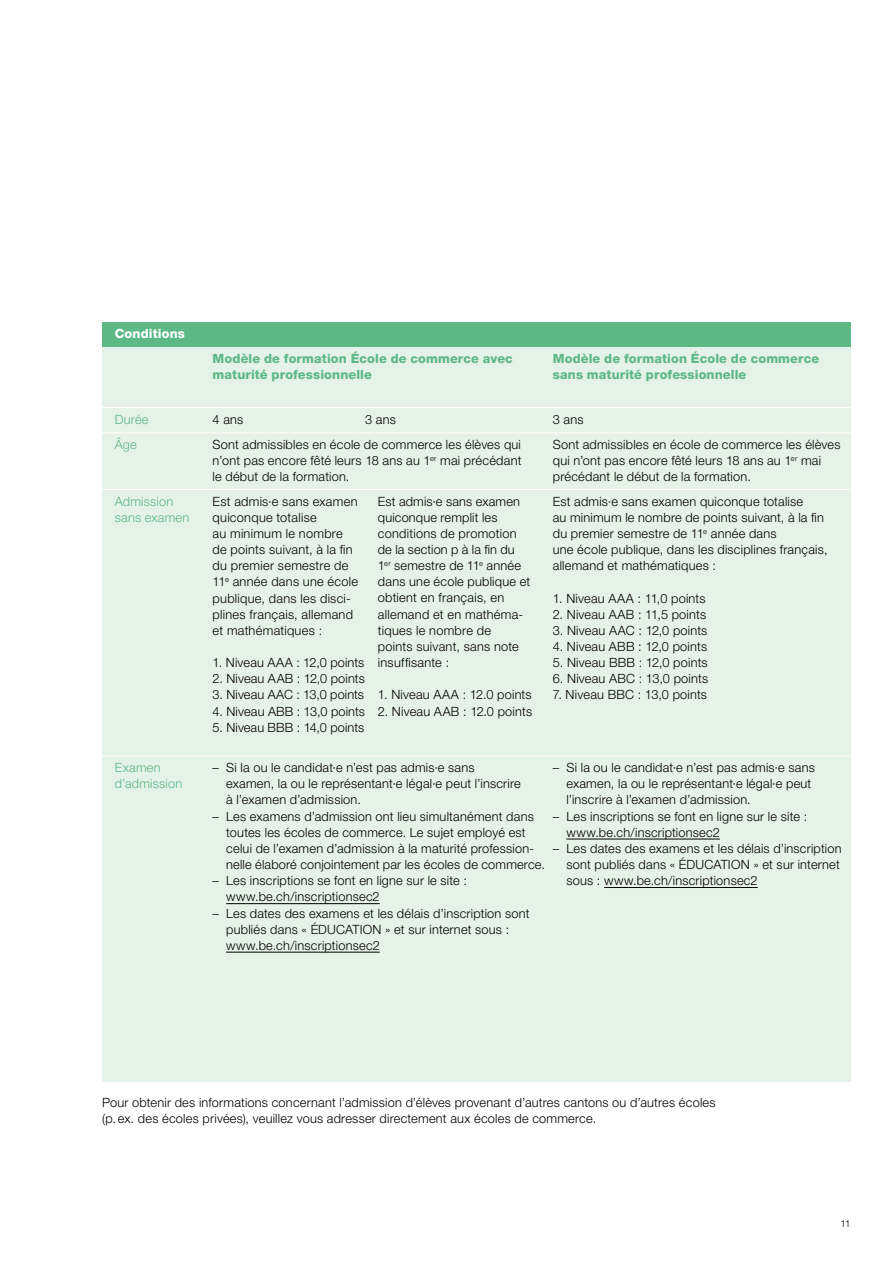
<style>
.page{position:relative;width:893px;height:1263px;background:#fff}
.page>*{position:absolute;margin:0;border:0;box-sizing:border-box;transform-origin:0 0}
.t1{font:300 12.75px/16.2px "Helvetica Neue LT Std";letter-spacing:.02em;color:#000}
.t2{font:800 12.75px/16.2px "Helvetica Neue LT Std";letter-spacing:.01em;color:#5cb885}
.t3{font:300 12.75px/16.2px "Helvetica Neue LT Std";letter-spacing:.02em;color:#5cb885}
.t4{font:800 12.75px "Helvetica Neue LT Std";letter-spacing:.01em;color:#fff}
.t5{font:300 9.75px "Helvetica Neue LT Std";color:#000}
</style>
<div class="page">
<div style="left:102px;top:348px;width:748px;height:734px;background:#e5f2e8"></div>
<div style="left:102px;top:322px;width:749px;height:25px;background:#5cb885"></div>
<hr style="left:102px;top:432px;width:111px;height:1px;background:#fff">
<hr style="left:102px;top:755px;width:111px;height:1px;background:#fff">
<hr style="left:102px;top:489px;width:111px;height:1px;background:#fff">
<hr style="left:102px;top:407px;width:111px;height:1px;background:#fff">
<hr style="left:213px;top:407px;width:152px;height:1px;background:#fff">
<hr style="left:365px;top:407px;width:188px;height:1px;background:#fff">
<hr style="left:553px;top:407px;width:298px;height:1px;background:#fff">
<hr style="left:213px;top:755px;width:152px;height:1px;background:#fff">
<hr style="left:365px;top:755px;width:188px;height:1px;background:#fff">
<hr style="left:553px;top:755px;width:298px;height:1px;background:#fff">
<hr style="left:213px;top:432px;width:152px;height:1px;background:#fff">
<hr style="left:365px;top:432px;width:188px;height:1px;background:#fff">
<hr style="left:553px;top:432px;width:298px;height:1px;background:#fff">
<hr style="left:213px;top:489px;width:152px;height:1px;background:#fff">
<hr style="left:365px;top:489px;width:188px;height:1px;background:#fff">
<hr style="left:553px;top:489px;width:298px;height:1px;background:#fff">
<hr style="left:226px;top:903px;width:154px;height:1px;background:#000">
<hr style="left:226px;top:952px;width:154px;height:1px;background:#000">
<hr style="left:566px;top:839px;width:154px;height:1px;background:#000">
<hr style="left:604px;top:887px;width:154px;height:1px;background:#000">
<p class="t4" style="left:115px;top:326px;width:72px">Conditions</p>
<p class="t2" style="left:213px;top:350px;width:302px">Modèle de formation École de commerce avec maturité professionnelle</p>
<p class="t2" style="left:553px;top:350px;width:268px">Modèle de formation École de commerce sans maturité professionnelle</p>
<p class="t3" style="left:115px;top:411px;width:35px">Durée</p>
<p class="t1" style="left:213px;top:411px;width:32px">4 ans</p>
<p class="t1" style="left:365px;top:411px;width:32px">3 ans</p>
<p class="t1" style="left:553px;top:411px;width:32px">3 ans</p>
<p class="t3" style="left:115px;top:436px;width:24px">Âge</p>
<p class="t1" style="left:213px;top:436px;width:310px;text-align:justify">Sont admissibles en école de commerce les élèves qui n’ont pas encore fêté leurs 18 ans au 1<sup>er</sup> mai précédant le début de la formation.</p>
<p class="t1" style="left:553px;top:436px;width:289px">Sont admissibles en école de commerce les élèves qui n’ont pas encore fêté leurs 18 ans au 1<sup>er</sup> mai précédant le début de la formation.</p>
<p class="t3" style="left:115px;top:493px;width:76px">Admission sans examen</p>
<p class="t1" style="left:213px;top:493px;width:147px">Est admis·e sans examen quiconque totalise<br>au minimum le nombre de points suivant, à la fin du premier semestre de<br>11<sup>e</sup> année dans une école publique, dans les disci&shy;plines français, allemand et mathématiques :</p>
<p class="t1" style="left:213px;top:654px;width:153px">1. Niveau AAA : 12,0 points</p>
<p class="t1" style="left:213px;top:670px;width:154px">2. Niveau AAB : 12,0 points</p>
<p class="t1" style="left:213px;top:686px;width:153px">3. Niveau AAC : 13,0 points</p>
<p class="t1" style="left:213px;top:703px;width:154px">4. Niveau ABB : 13,0 points</p>
<p class="t1" style="left:213px;top:719px;width:153px">5. Niveau BBB : 14,0 points</p>
<p class="t1" style="left:378px;top:493px;width:154px">Est admis·e sans examen quiconque remplit les conditions de promotion de la section p à la fin du<br>1<sup>er</sup> semestre de 11<sup>e</sup> année dans une école publique et obtient en français, en allemand et en mathéma&shy;tiques le nombre de<br>points suivant, sans note insuffisante :</p>
<p class="t1" style="left:378px;top:686px;width:155px">1. Niveau AAA : 12.0 points</p>
<p class="t1" style="left:378px;top:703px;width:156px">2. Niveau AAB : 12.0 points</p>
<p class="t1" style="left:553px;top:493px;width:276px">Est admis·e sans examen quiconque totalise<br>au minimum le nombre de points suivant, à la fin du premier semestre de 11<sup>e</sup> année dans<br>une école publique, dans les disciplines français, allemand et mathématiques :</p>
<p class="t1" style="left:553px;top:590px;width:154px">1. Niveau AAA : 11,0 points</p>
<p class="t1" style="left:553px;top:606px;width:155px">2. Niveau AAB : 11,5 points</p>
<p class="t1" style="left:553px;top:622px;width:156px">3. Niveau AAC : 12,0 points</p>
<p class="t1" style="left:553px;top:638px;width:156px">4. Niveau ABB : 12,0 points</p>
<p class="t1" style="left:553px;top:654px;width:156px">5. Niveau BBB : 12,0 points</p>
<p class="t1" style="left:553px;top:670px;width:157px">6. Niveau ABC : 13,0 points</p>
<p class="t1" style="left:553px;top:686px;width:156px">7. Niveau BBC : 13,0 points</p>
<p class="t3" style="left:115px;top:759px;width:69px">Examen d’admission</p>
<p class="t1" style="left:226px;top:759px;width:296px;text-indent:-14px">– Si la ou le candidat·e n’est pas admis·e sans examen, la ou le représentant·e légal·e peut l’inscrire à l’examen d’admission.</p>
<p class="t1" style="left:226px;top:808px;width:320px;text-indent:-14px">– Les examens d’admission ont lieu simultanément dans toutes les écoles de commerce. Le sujet employé est celui de l’examen d’admission à la maturité profession&shy;nelle élaboré conjointement par les écoles de commerce.</p>
<p class="t1" style="left:226px;top:872px;width:242px;text-indent:-14px">– Les inscriptions se font en ligne sur le site : www.be.ch/inscriptionsec2</p>
<p class="t1" style="left:226px;top:905px;width:305px;text-indent:-14px">– Les dates des examens et les délais d’inscription sont publiés dans « ÉDUCATION » et sur internet sous : www.be.ch/inscriptionsec2</p>
<p class="t1" style="left:566px;top:759px;width:250px;text-indent:-14px">– Si la ou le candidat·e n’est pas admis·e sans examen, la ou le représentant·e légal·e peut l’inscrire à l’examen d’admission.</p>
<p class="t1" style="left:566px;top:808px;width:242px;text-indent:-14px">– Les inscriptions se font en ligne sur le site : www.be.ch/inscriptionsec2</p>
<p class="t1" style="left:566px;top:840px;width:277px;text-indent:-14px">– Les dates des examens et les délais d’inscription sont publiés dans « ÉDUCATION » et sur internet sous : www.be.ch/inscriptionsec2</p>
<p class="t1" style="left:102px;top:1094px;width:615px">Pour obtenir des informations concernant l’admission d’élèves provenant d’autres cantons ou d’autres écoles (p. ex. des écoles privées), veuillez vous adresser directement aux écoles de commerce.</p>
<p class="t5" style="left:840px;top:1218px;width:12px">11</p>
</div>
